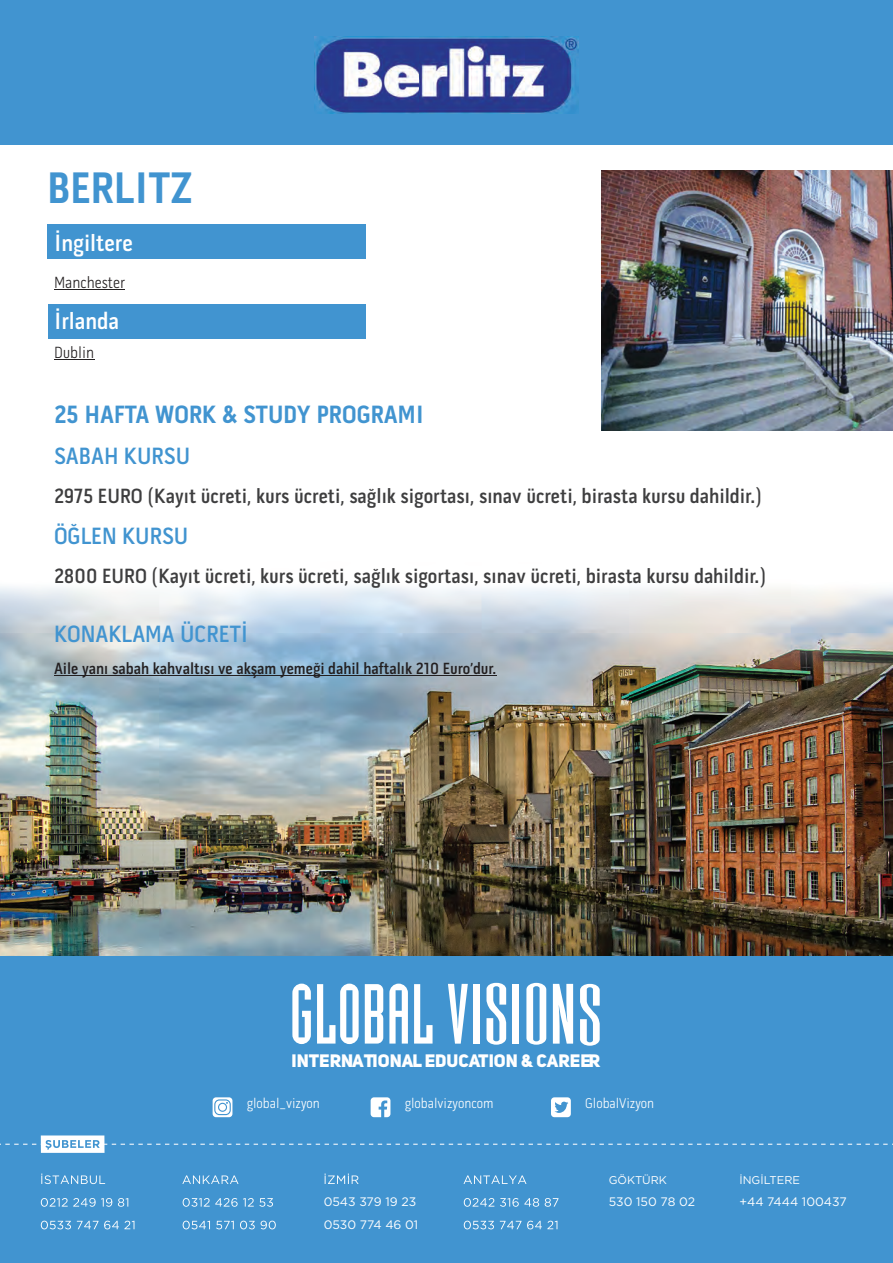
<style>
.page{position:relative;width:893px;height:1263px;background:#fff}
.page>*{position:absolute;margin:0;border:0;box-sizing:border-box;transform-origin:0 0}
.t1{font:700 45px "Pill Gothic 300 mg";color:#4194d0}
.t2{font:700 25.5px "Pill Gothic 300 mg";color:#4194d0}
.t3{font:600 24px "Pill Gothic 300 mg";color:#4194d0}
.t4{font:600 24px "Pill Gothic 300 mg";color:#fff}
.t5{font:600 21px "Pill Gothic 300 mg";color:#3e3e3f}
.t6{font:17.85px "Uni Sans Heavy CAPS";color:#fff}
.t7{font:600 16.5px "Pill Gothic 300 mg";color:#231f20}
.t8{font:300 16.5px "Pill Gothic 300 mg";color:#231f20}
.t9{font:300 14.4px "Pill Gothic 300 mg";color:#fff}
.t10{font:12.3px/23.4px "Gotham";color:#fff}
.t11{font:11.25px "Gotham";color:#fff}
</style>
<div class="page">
<img style="left:0;top:586px;width:893px;height:371px">
<div style="left:47px;top:225px;width:318px;height:34px;background:#4194d0"></div>
<div style="left:49px;top:304px;width:317px;height:35px;background:#4194d0"></div>
<div style="left:0;top:957px;width:893px;height:306px;background:#4194d0"></div>
<div style="left:0;top:0;width:893px;height:145px;background:#4194d0"></div>
<hr style="left:54px;top:289px;width:71px;height:1px;background:#231f20">
<hr style="left:54px;top:359px;width:40px;height:1px;background:#231f20">
<hr style="left:54px;top:675px;width:442px;height:1px;background:#231f20">
<img style="left:601px;top:170px;width:292px;height:260px">
<svg style="left:551px;top:1097px;width:20px;height:20px"></svg>
<svg style="left:371px;top:1097px;width:19px;height:20px"></svg>
<svg style="left:213px;top:1097px;width:19px;height:20px"></svg>
<div style="left:41px;top:1135px;width:64px;height:18px;background:#fff"></div>
<svg style="left:0;top:1140px;width:893px;height:10px"></svg>
<svg style="left:292px;top:983px;width:19px;height:61px"></svg>
<svg style="left:317px;top:983px;width:42px;height:61px"></svg>
<svg style="left:365px;top:984px;width:18px;height:59px"></svg>
<svg style="left:389px;top:983px;width:19px;height:60px"></svg>
<svg style="left:414px;top:984px;width:19px;height:59px"></svg>
<svg style="left:448px;top:984px;width:20px;height:60px"></svg>
<div style="left:473px;top:984px;width:7px;height:60px;background:#fff"></div>
<div style="left:512px;top:984px;width:7px;height:60px;background:#fff"></div>
<svg style="left:553px;top:984px;width:20px;height:60px"></svg>
<svg style="left:486px;top:983px;width:20px;height:62px"></svg>
<svg style="left:580px;top:984px;width:20px;height:62px"></svg>
<svg style="left:526px;top:983px;width:20px;height:62px"></svg>
<svg style="left:41px;top:1173px;width:64px;height:11px"></svg>
<svg style="left:41px;top:1198px;width:71px;height:9px"></svg>
<svg style="left:118px;top:1198px;width:10px;height:9px"></svg>
<svg style="left:41px;top:1221px;width:30px;height:8px"></svg>
<svg style="left:77px;top:1221px;width:57px;height:8px"></svg>
<svg style="left:182px;top:1175px;width:56px;height:9px"></svg>
<svg style="left:183px;top:1198px;width:90px;height:9px"></svg>
<svg style="left:183px;top:1221px;width:27px;height:8px"></svg>
<svg style="left:216px;top:1221px;width:18px;height:8px"></svg>
<svg style="left:240px;top:1221px;width:15px;height:8px"></svg>
<svg style="left:261px;top:1221px;width:15px;height:8px"></svg>
<svg style="left:463px;top:1175px;width:63px;height:9px"></svg>
<svg style="left:464px;top:1198px;width:30px;height:9px"></svg>
<svg style="left:500px;top:1198px;width:39px;height:9px"></svg>
<svg style="left:545px;top:1198px;width:13px;height:9px"></svg>
<svg style="left:464px;top:1221px;width:30px;height:8px"></svg>
<svg style="left:500px;top:1221px;width:21px;height:8px"></svg>
<svg style="left:527px;top:1221px;width:30px;height:8px"></svg>
<svg style="left:325px;top:1173px;width:34px;height:11px"></svg>
<img style="left:314px;top:37px;width:265px;height:77px">
<h1 class="t1" style="left:47px;top:160px;width:147px">BERLITZ</h1>
<p class="t4" style="left:54px;top:228px;width:80px">İngiltere</p>
<p class="t8" style="left:54px;top:273px;width:72px">Manchester</p>
<p class="t4" style="left:54px;top:307px;width:67px">İrlanda</p>
<p class="t8" style="left:54px;top:343px;width:42px">Dublin</p>
<p class="t2" style="left:54px;top:398px;width:371px">25 HAFTA WORK &amp; STUDY PROGRAMI</p>
<p class="t3" style="left:54px;top:442px;width:138px">SABAH KURSU</p>
<p class="t5" style="left:54px;top:483px;width:710px">2975 EURO (Kayıt ücreti, kurs ücreti, sağlık sigortası, sınav ücreti, birasta kursu dahildir.)</p>
<p class="t3" style="left:54px;top:522px;width:136px">ÖĞLEN KURSU</p>
<p class="t5" style="left:54px;top:563px;width:714px">2800 EURO (Kayıt ücreti, kurs ücreti, sağlık sigortası, sınav ücreti, birasta kursu dahildir.)</p>
<p class="t3" style="left:54px;top:619px;width:196px">KONAKLAMA ÜCRETİ</p>
<p class="t7" style="left:54px;top:659px;width:444px">Aile yanı sabah kahvaltısı ve akşam yemeği dahil haftalık 210 Euro’dur.</p>
<p class="t6" style="left:292px;top:1049px;width:310px">INTERNATIONAL EDUCATION &amp; CAREER</p>
<p class="t9" style="left:247px;top:1094px;width:75px">global_vizyon</p>
<p class="t9" style="left:405px;top:1094px;width:90px">globalvizyoncom</p>
<p class="t9" style="left:585px;top:1094px;width:71px">GlobalVizyon</p>
<p class="t11" style="left:609px;top:1172px;width:60px">GÖKTÜRK</p>
<p class="t10" style="left:324px;top:1190px;width:96px">0543 379 19 23<br>0530 774 46 01</p>
<p class="t10" style="left:609px;top:1190px;width:88px">530 150 78 02</p>
<p class="t11" style="left:739px;top:1172px;width:62px">İNGİLTERE</p>
<p class="t10" style="left:739px;top:1190px;width:109px">+44 7444 100437</p>
</div>
